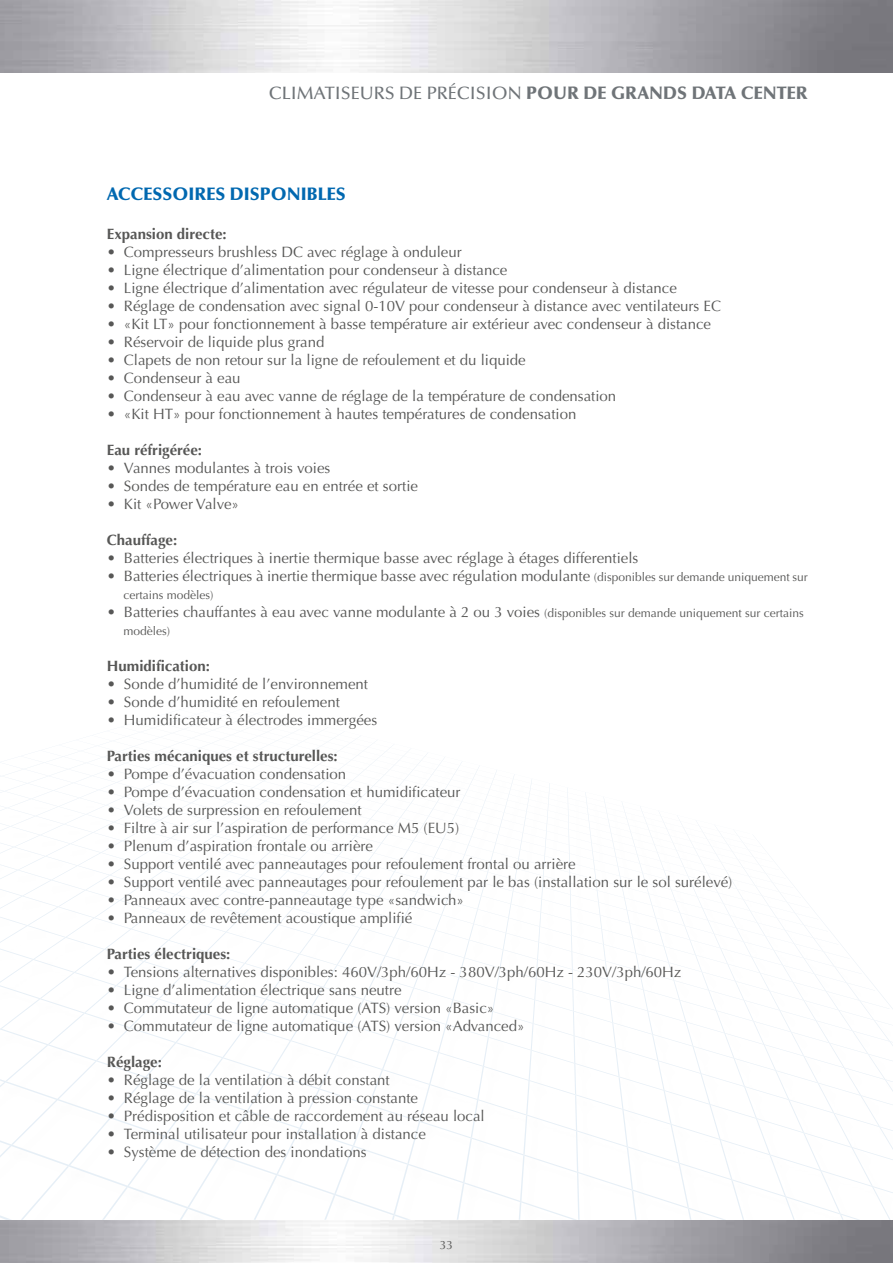
<style>
.page{position:relative;width:893px;height:1263px;background:#fff}
.page>*{position:absolute;margin:0;border:0;box-sizing:border-box;transform-origin:0 0}
.t1{font:500 18px "Optima LT Std";color:#6f7478}
.t2{font:900 18px "Optima LT Std";color:#0068b0}
.t3{font:15px "Optima LT Std";color:#575756}
.t4{font:700 15px "Optima LT Std";color:#575756}
.t5{font:12px "Optima LT Std";color:#575756}
.s1{font-weight:900}
.s2{font-size:12px}
</style>
<div class="page">
<svg style="left:0;top:851px;width:860px;height:369px"></svg>
<svg style="left:0;top:868px;width:726px;height:352px"></svg>
<svg style="left:0;top:886px;width:577px;height:334px"></svg>
<svg style="left:0;top:908px;width:411px;height:312px"></svg>
<svg style="left:0;top:932px;width:224px;height:288px"></svg>
<svg style="left:0;top:961px;width:12px;height:259px"></svg>
<p class="t1" style="left:269px;top:83px;width:541px">CLIMATISEURS DE PRÉCISION <span class="s1">POUR DE GRANDS DATA CENTER</span></p>
<p class="t2" style="left:107px;top:184px;width:240px">ACCESSOIRES DISPONIBLES</p>
<p class="t4" style="left:107px;top:225px;width:121px">Expansion directe:</p>
<p class="t3" style="left:107px;top:243px;width:356px">• Compresseurs brushless DC avec réglage à onduleur</p>
<p class="t3" style="left:107px;top:261px;width:402px">• Ligne électrique d’alimentation pour condenseur à distance</p>
<p class="t3" style="left:107px;top:279px;width:571px">• Ligne électrique d’alimentation avec régulateur de vitesse pour condenseur à distance</p>
<p class="t3" style="left:107px;top:297px;width:616px">• Réglage de condensation avec signal 0-10V pour condenseur à distance avec ventilateurs EC</p>
<p class="t3" style="left:107px;top:315px;width:606px">• «Kit LT» pour fonctionnement à basse température air extérieur avec condenseur à distance</p>
<p class="t3" style="left:107px;top:333px;width:219px">• Réservoir de liquide plus grand</p>
<p class="t3" style="left:107px;top:351px;width:420px">• Clapets de non retour sur la ligne de refoulement et du liquide</p>
<p class="t3" style="left:107px;top:369px;width:135px">• Condenseur à eau</p>
<p class="t3" style="left:107px;top:387px;width:511px">• Condenseur à eau avec vanne de réglage de la température de condensation</p>
<p class="t3" style="left:107px;top:405px;width:471px">• «Kit HT» pour fonctionnement à hautes températures de condensation</p>
<p class="t4" style="left:107px;top:441px;width:97px">Eau réfrigérée:</p>
<p class="t3" style="left:107px;top:459px;width:225px">• Vannes modulantes à trois voies</p>
<p class="t3" style="left:107px;top:477px;width:313px">• Sondes de température eau en entrée et sortie</p>
<p class="t3" style="left:107px;top:495px;width:134px">• Kit «Power Valve»</p>
<p class="t4" style="left:107px;top:531px;width:72px">Chauffage:</p>
<p class="t3" style="left:107px;top:549px;width:533px">• Batteries électriques à inertie thermique basse avec réglage à étages differentiels</p>
<p class="t3" style="left:107px;top:567px;width:702px">• Batteries électriques à inertie thermique basse avec régulation modulante <span class="s2">(disponibles sur demande uniquement sur</span></p>
<p class="t5" style="left:124px;top:588px;width:92px">certains modèles)</p>
<p class="t3" style="left:107px;top:603px;width:698px">• Batteries chauffantes à eau avec vanne modulante à 2 ou 3 voies <span class="s2">(disponibles sur demande uniquement sur certains</span></p>
<p class="t5" style="left:124px;top:624px;width:48px">modèles)</p>
<p class="t4" style="left:107px;top:657px;width:105px">Humidification:</p>
<p class="t3" style="left:107px;top:675px;width:263px">• Sonde d’humidité de l’environnement</p>
<p class="t3" style="left:107px;top:693px;width:234px">• Sonde d’humidité en refoulement</p>
<p class="t3" style="left:107px;top:711px;width:272px">• Humidificateur à électrodes immergées</p>
<p class="t4" style="left:107px;top:747px;width:232px">Parties mécaniques et structurelles:</p>
<p class="t3" style="left:107px;top:765px;width:241px">• Pompe d’évacuation condensation</p>
<p class="t3" style="left:107px;top:783px;width:355px">• Pompe d’évacuation condensation et humidificateur</p>
<p class="t3" style="left:107px;top:801px;width:256px">• Volets de surpression en refoulement</p>
<p class="t3" style="left:107px;top:819px;width:354px">• Filtre à air sur l’aspiration de performance M5 (EU5)</p>
<p class="t3" style="left:107px;top:837px;width:268px">• Plenum d’aspiration frontale ou arrière</p>
<p class="t3" style="left:107px;top:855px;width:470px">• Support ventilé avec panneautages pour refoulement frontal ou arrière</p>
<p class="t3" style="left:107px;top:873px;width:627px">• Support ventilé avec panneautages pour refoulement par le bas (installation sur le sol surélevé)</p>
<p class="t3" style="left:107px;top:891px;width:359px">• Panneaux avec contre-panneautage type «sandwich»</p>
<p class="t3" style="left:107px;top:909px;width:307px">• Panneaux de revêtement acoustique amplifié</p>
<p class="t4" style="left:107px;top:945px;width:125px">Parties électriques:</p>
<p class="t3" style="left:107px;top:963px;width:576px">• Tensions alternatives disponibles: 460V/3ph/60Hz - 380V/3ph/60Hz - 230V/3ph/60Hz</p>
<p class="t3" style="left:107px;top:981px;width:296px">• Ligne d’alimentation électrique sans neutre</p>
<p class="t3" style="left:107px;top:999px;width:389px">• Commutateur de ligne automatique (ATS) version «Basic»</p>
<p class="t3" style="left:107px;top:1017px;width:419px">• Commutateur de ligne automatique (ATS) version «Advanced»</p>
<p class="t4" style="left:107px;top:1053px;width:57px">Réglage:</p>
<p class="t3" style="left:107px;top:1071px;width:284px">• Réglage de la ventilation à débit constant</p>
<p class="t3" style="left:107px;top:1089px;width:313px">• Réglage de la ventilation à pression constante</p>
<p class="t3" style="left:107px;top:1107px;width:379px">• Prédisposition et câble de raccordement au réseau local</p>
<p class="t3" style="left:107px;top:1125px;width:320px">• Terminal utilisateur pour installation à distance</p>
<p class="t3" style="left:107px;top:1143px;width:261px">• Système de détection des inondations</p>
<p class="t5" style="left:440px;top:1238px;width:15px">33</p>
</div>
